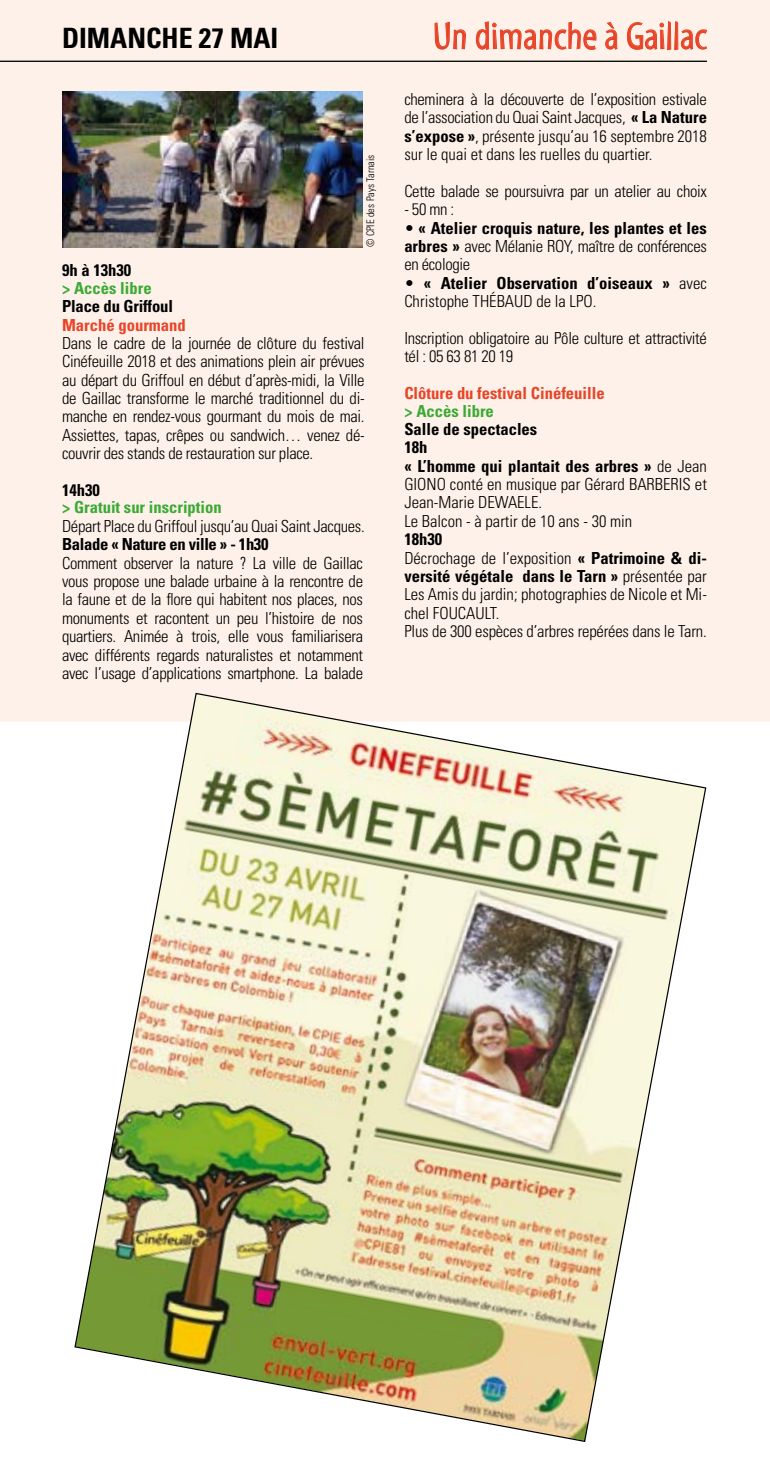
<style>
.page{position:relative;width:770px;height:1474px;background:#fff}
.page>*{position:absolute;margin:0;border:0;box-sizing:border-box;transform-origin:0 0}
.t1{font:38.5px "Myriad Tilt";color:#e84427}
.t2{font:700 condensed 28px "Univers";color:#000}
.t3{font:300 condensed 16.62px/18.4px "Univers";letter-spacing:-.02em;color:#000;text-align:justify}
.t4{font:300 condensed 16.62px/18.4px "Univers";color:#000}
.t5{font:700 condensed 16.62px "Univers";letter-spacing:-.01em;color:#000}
.t6{font:700 condensed 16.62px "Univers";color:#3aaa35}
.t7{font:700 condensed 16.62px "Univers";color:#e84427}
.t8{font:300 condensed 10.5px "Univers";color:#000}
.s1{font-weight:700}
</style>
<div class="page">
<div style="left:0;top:0;width:770px;height:721px;background:#fef1e9"></div>
<svg style="left:434px;top:20px;width:32px;height:43px"></svg>
<svg style="left:476px;top:18px;width:121px;height:41px;background:#fad6cb"></svg>
<svg style="left:605px;top:22px;width:13px;height:28px"></svg>
<svg style="left:627px;top:20px;width:80px;height:30px;background:#f8c9bd"></svg>
<hr style="left:0;top:61px;width:707px;height:1px;background:#000">
<img style="left:62px;top:91px;width:300px;height:156px">
<img style="left:74px;top:692px;width:633px;height:750px">
<h2 class="t2" style="left:62px;top:21px;width:218px">DIMANCHE 27 MAI</h2>
<h1 class="t1" style="left:433px;top:15px;width:275px">Un dimanche à Gaillac</h1>
<p class="t8" style="left:364px;top:247px;width:94px;rotate:-90deg">© CPIE des Pays Tarnais</p>
<p class="t5" style="left:62px;top:260px;width:71px">9h à 13h30</p>
<p class="t6" style="left:62px;top:278px;width:91px">&gt; Accès libre</p>
<p class="t5" style="left:62px;top:296px;width:112px">Place du Griffoul</p>
<p class="t7" style="left:62px;top:314px;width:125px">Marché gourmand</p>
<p class="t3" style="left:62px;top:334px;width:304px">Dans le cadre de la journée de clôture du festival Cinéfeuille 2018 et des animations plein air prévues au départ du Griffoul en début d’après-midi, la Ville de Gaillac transforme le marché traditionnel du di&shy;manche en rendez-vous gourmant du mois de mai.<br>Assiettes, tapas, crêpes ou sandwich… venez dé&shy;couvrir des stands de restauration sur place.</p>
<p class="t5" style="left:62px;top:480px;width:39px">14h30</p>
<p class="t6" style="left:62px;top:497px;width:161px">&gt; Gratuit sur inscription</p>
<p class="t3" style="left:62px;top:517px;width:304px">Départ Place du Griffoul jusqu’au Quai Saint Jacques.</p>
<p class="t5" style="left:62px;top:534px;width:208px">Balade « Nature en ville » - 1h30</p>
<p class="t3" style="left:62px;top:553px;width:302px">Comment observer la nature ? La ville de Gaillac vous propose une balade urbaine à la rencontre de la faune et de la flore qui habitent nos places, nos monuments et racontent un peu l’histoire de nos quartiers. Animée à trois, elle vous familiarisera avec différents regards naturalistes et notamment avec l’usage d’applications smartphone. La balade</p>
<p class="t3" style="left:404px;top:90px;width:304px">cheminera à la découverte de l’exposition estivale de l’association du Quai Saint Jacques, <span class="s1">« La Nature s’expose »</span>, présente jusqu’au 16 septembre 2018 sur le quai et dans les ruelles du quartier.</p>
<p class="t3" style="left:404px;top:182px;width:304px">Cette balade se poursuivra par un atelier au choix</p>
<p class="t3" style="left:404px;top:200px;width:51px">- 50 mn :</p>
<p class="t3" style="left:404px;top:218px;width:304px">• <span class="s1">« Atelier croquis nature, les plantes et les arbres »</span> avec Mélanie ROY, maître de conférences en écologie</p>
<p class="t4" style="left:404px;top:274px;width:304px">• <span class="s1">« Atelier Observation d’oiseaux »</span> avec<br>Christophe THÉBAUD de la LPO.</p>
<p class="t3" style="left:404px;top:329px;width:304px">Inscription obligatoire au Pôle culture et attractivité tél : 05 63 81 20 19</p>
<p class="t7" style="left:404px;top:383px;width:202px">Clôture du festival Cinéfeuille</p>
<p class="t6" style="left:404px;top:400px;width:91px">&gt; Accès libre</p>
<p class="t4" style="left:404px;top:420px;width:304px"><span class="s1">Salle de spectacles<br>18h<br>« L’homme qui plantait des arbres »</span> de Jean<br>GIONO conté en musique par Gérard BARBERIS et<br>Jean-Marie DEWAELE.<br>Le Balcon - à partir de 10 ans - 30 min</p>
<p class="t4" style="left:404px;top:530px;width:304px"><span class="s1">18h30<br></span>Décrochage de l’exposition <span class="s1">« Patrimoine &amp; di&shy;versité végétale dans le Tarn »</span> présentée par Les Amis du jardin; photographies de Nicole et Mi&shy;chel FOUCAULT.<br>Plus de 300 espèces d’arbres repérées dans le Tarn.</p>
</div>
